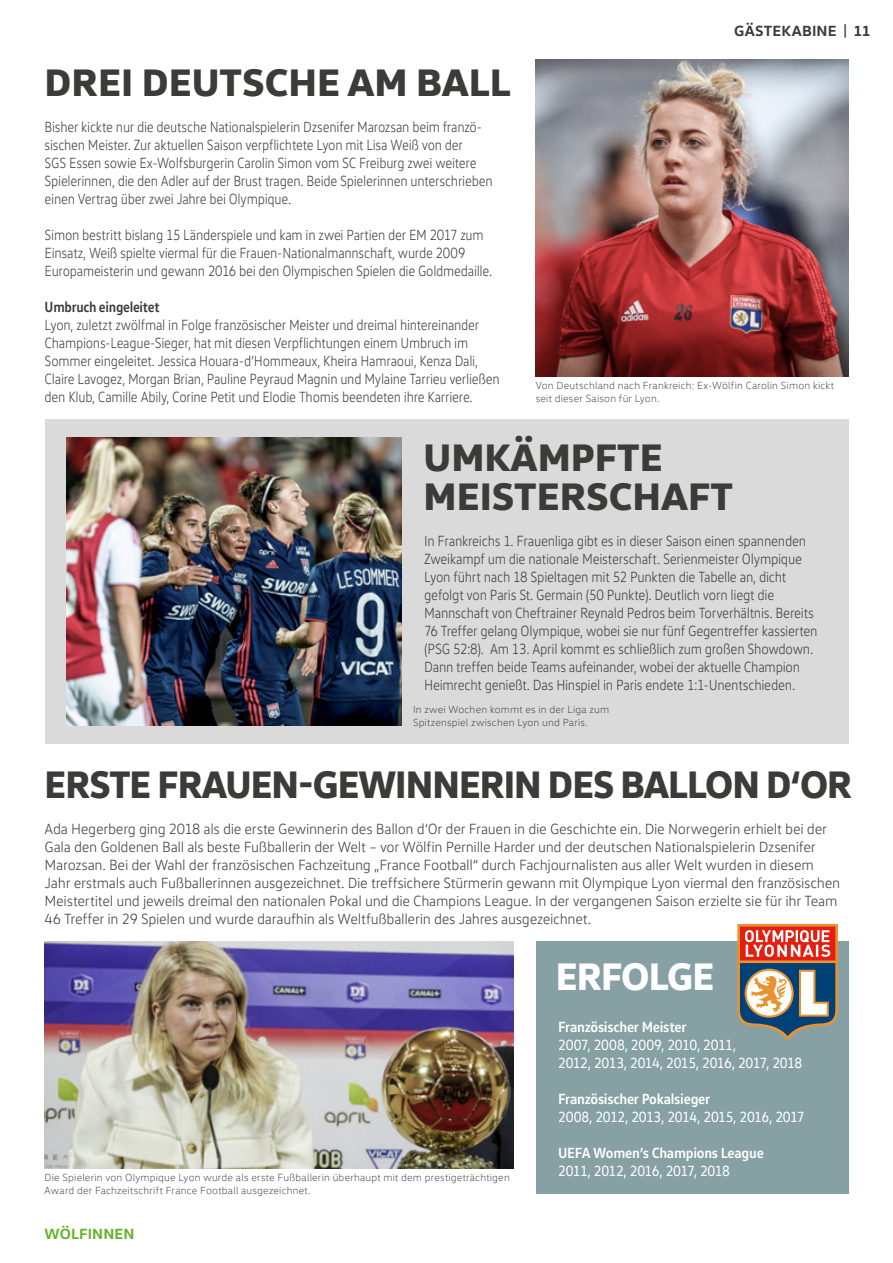
<style>
.page{position:relative;width:893px;height:1263px;background:#fff}
.page>*{position:absolute;margin:0;border:0;box-sizing:border-box;transform-origin:0 0}
.t1{font:800 39px/39px "VW Head";color:#3b3b3a}
.t2{font:800 39px "VW Head";letter-spacing:-.025em;color:#3b3b3a;scale:.94 1}
.t3{font:800 39px "VW Head";letter-spacing:-.025em;color:#fff;scale:.95 1}
.t4{font:300 15px/18px "VW Text";letter-spacing:-.02em;color:#3b3b3a;scale:.9 1}
.t5{font:300 15px/18px "VW Text";letter-spacing:-.02em;color:#3b3b3a}
.t6{font:300 15px/18px "VW Text";letter-spacing:-.02em;color:#3b3b3a;scale:.91 1}
.t7{font:15px/18px "VW Text";letter-spacing:-.03em;color:#fff;scale:.95 1}
.t8{font:700 15px "VW Text";letter-spacing:-.02em;color:#fff;scale:.95 1}
.t9{font:700 15px "VW Text";letter-spacing:-.02em;color:#3b3b3a;scale:.9 1}
.t10{font:700 15px "VW Head";letter-spacing:.01em;color:#3b3b3a}
.t11{font:700 15px "VW Head";letter-spacing:.005em;color:#64b32c}
.t12{font:300 10.5px/12.6px "VW Head";letter-spacing:.02em;color:#3b3b3a}
</style>
<div class="page">
<div style="left:536px;top:942px;width:312px;height:252px;background:#86a0a4"></div>
<img style="left:536px;top:60px;width:312px;height:317px">
<div style="left:45px;top:420px;width:803px;height:324px;background:#dadada"></div>
<img style="left:67px;top:438px;width:335px;height:288px">
<img style="left:45px;top:942px;width:468px;height:227px">
<hr style="left:0;top:1165px;width:1px;height:98px;background:#f39200">
<svg style="left:737px;top:924px;width:101px;height:117px;background:#a48078"></svg>
<p class="t10" style="left:734px;top:21px;width:138px">GÄSTEKABINE | 11</p>
<h1 class="t1" style="left:45px;top:61px;width:468px">DREI DEUTSCHE AM BALL</h1>
<p class="t4" style="left:45px;top:117px;width:499px">Bisher kickte nur die deutsche Nationalspielerin Dzsenifer Marozsan beim franzö&shy;sischen Meister. Zur aktuellen Saison verpflichtete Lyon mit Lisa Weiß von der<br>SGS Essen sowie Ex-Wolfsburgerin Carolin Simon vom SC Freiburg zwei weitere Spielerinnen, die den Adler auf der Brust tragen. Beide Spielerinnen unterschrieben einen Vertrag über zwei Jahre bei Olympique.</p>
<p class="t4" style="left:45px;top:225px;width:499px">Simon bestritt bislang 15 Länderspiele und kam in zwei Partien der EM 2017 zum<br>Einsatz, Weiß spielte viermal für die Frauen- Nationalmannschaft, wurde 2009<br>Europameisterin und gewann 2016 bei den Olympischen Spielen die Goldmedaille.</p>
<p class="t9" style="left:45px;top:297px;width:129px">Umbruch eingeleitet</p>
<p class="t4" style="left:45px;top:315px;width:507px">Lyon, zuletzt zwölfmal in Folge französischer Meister und dreimal hintereinander Champions- League-Sieger, hat mit diesen Verpflichtungen einem Umbruch im Sommer eingeleitet. Jessica Houara-d‘Hommeaux, Kheira Hamraoui, Kenza Dali, Claire Lavogez, Morgan Brian, Pauline Peyraud Magnin und Mylaine Tarrieu verließen den Klub, Camille Abily, Corine Petit und Elodie Thomis beendeten ihre Karriere.</p>
<p class="t12" style="left:536px;top:379px;width:300px">Von Deutschland nach Frankreich: Ex-Wölfin Carolin Simon kickt seit dieser Saison für Lyon.</p>
<h1 class="t1" style="left:423px;top:436px;width:311px">UMKÄMPFTE<br>MEISTERSCHAFT</h1>
<p class="t6" style="left:424px;top:531px;width:434px">In Frankreichs 1. Frauenliga gibt es in dieser Saison einen spannenden Zweikampf um die nationale Meisterschaft. Serienmeister Olympique Lyon führt nach 18 Spieltagen mit 52 Punkten die Tabelle an, dicht gefolgt von Paris St. Germain (50 Punkte). Deutlich vorn liegt die Mannschaft von Cheftrainer Reynald Pedros beim Torverhältnis. Bereits 76 Treffer gelang Olympique, wobei sie nur fünf Gegentreffer kassierten (PSG 52:8). Am 13. April kommt es schließlich zum großen Showdown.<br>Dann treffen beide Teams aufeinander, wobei der aktuelle Champion Heimrecht genießt. Das Hinspiel in Paris endete 1:1- Unentschieden.</p>
<p class="t12" style="left:413px;top:703px;width:198px">In zwei Wochen kommt es in der Liga zum<br>Spitzenspiel zwischen Lyon und Paris.</p>
<h1 class="t2" style="left:45px;top:758px;width:861px">ERSTE FRAUEN-GEWINNERIN DES BALLON D‘OR</h1>
<p class="t5" style="left:45px;top:819px;width:797px">Ada Hegerberg ging 2018 als die erste Gewinnerin des Ballon d‘Or der Frauen in die Geschichte ein. Die Norwegerin erhielt bei der Gala den Goldenen Ball als beste Fußballerin der Welt – vor Wölfin Pernille Harder und der deutschen Nationalspielerin Dzsenifer Marozsan. Bei der Wahl der französischen Fachzeitung „France Football“ durch Fachjournalisten aus aller Welt wurden in diesem Jahr erstmals auch Fußballerinnen ausgezeichnet. Die treffsichere Stürmerin gewann mit Olympique Lyon viermal den französischen Meistertitel und jeweils dreimal den nationalen Pokal und die Champions League. In der vergangenen Saison erzielte sie für ihr Team 46 Treffer in 29 Spielen und wurde daraufhin als Weltfußballerin des Jahres ausgezeichnet.</p>
<p class="t12" style="left:45px;top:1171px;width:467px">Die Spielerin von Olympique Lyon wurde als erste Fußballerin überhaupt mit dem prestigeträchtigen<br>Award der Fachzeitschrift France Football ausgezeichnet.</p>
<p class="t11" style="left:45px;top:1224px;width:92px">WÖLFINNEN</p>
<h1 class="t3" style="left:556px;top:950px;width:168px">ERFOLGE</h1>
<p class="t8" style="left:558px;top:1017px;width:137px">Französischer Meister</p>
<p class="t7" style="left:558px;top:1035px;width:259px">2007, 2008, 2009, 2010, 2011,<br>2012, 2013, 2014, 2015, 2016, 2017, 2018</p>
<p class="t8" style="left:558px;top:1089px;width:162px">Französischer Pokalsieger</p>
<p class="t7" style="left:558px;top:1107px;width:261px">2008, 2012, 2013, 2014, 2015, 2016, 2017</p>
<p class="t8" style="left:558px;top:1143px;width:218px">UEFA Women’s Champions League</p>
<p class="t7" style="left:558px;top:1161px;width:182px">2011, 2012, 2016, 2017, 2018</p>
</div>
